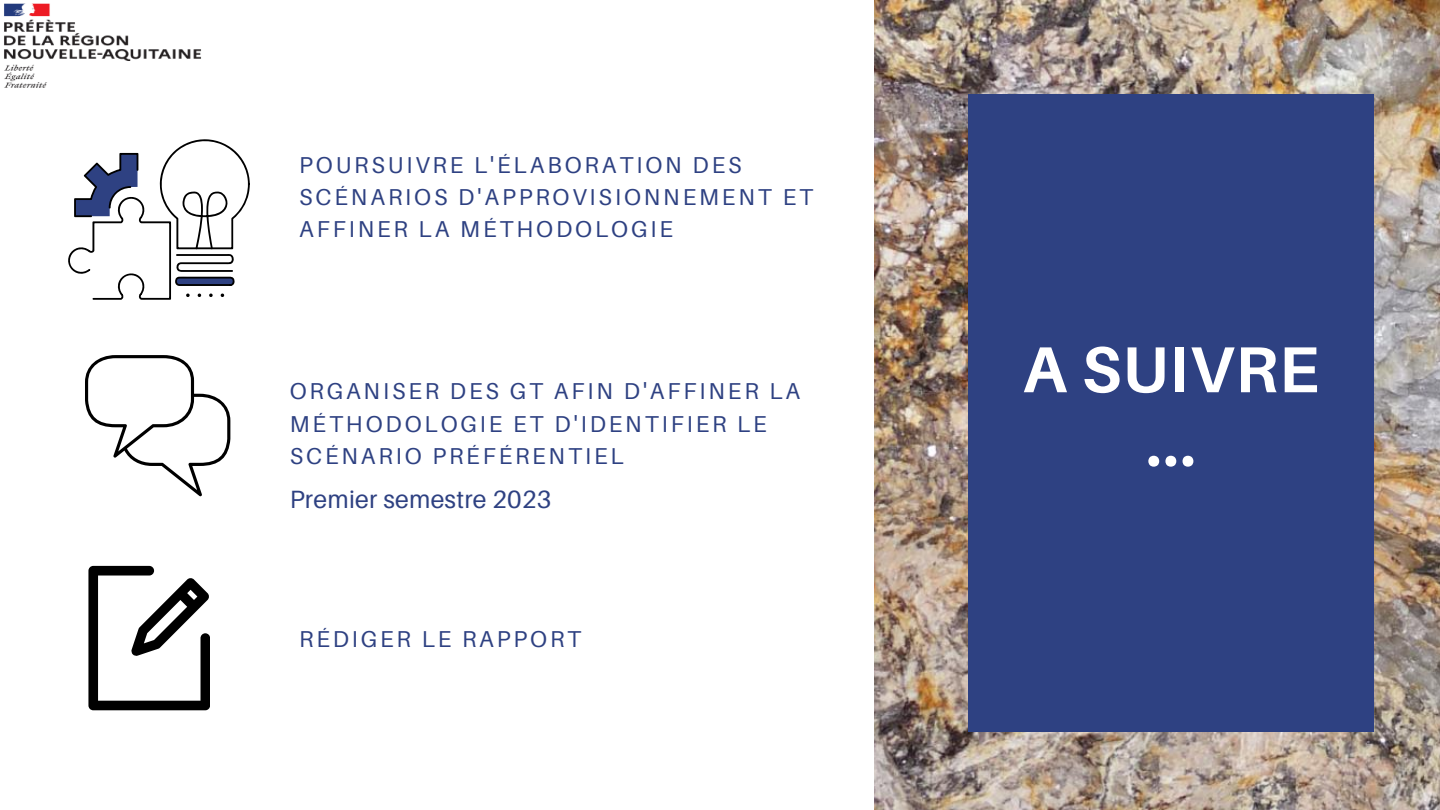
<style>
.page{position:relative;width:1440px;height:810px;background:#fff}
.page>*{position:absolute;margin:0;border:0;box-sizing:border-box;transform-origin:0 0}
.t1{font:700 65px/73.5px "Aileron";letter-spacing:.02em;color:#fff;text-align:center}
.t2{font:25px "Aileron";letter-spacing:.01em;color:#2e4182}
.t3{font:23px/32.2px "Aileron";letter-spacing:.125em;color:#2e4182}
</style>
<div class="page">
<img style="left:875px;top:0;width:565px;height:810px">
<div style="left:968px;top:95px;width:406px;height:637px;background:#2e4182"></div>
<img style="left:4px;top:3px;width:197px;height:85px">
<svg style="left:68px;top:139px;width:182px;height:161px"></svg>
<svg style="left:85px;top:355px;width:145px;height:141px"></svg>
<svg style="left:88px;top:566px;width:122px;height:144px"></svg>
<p class="t3" style="left:299px;top:148px;width:516px">POURSUIVRE L'ÉLABORATION DES<br>SCÉNARIOS D'APPROVISIONNEMENT ET<br>AFFINER LA MÉTHODOLOGIE</p>
<p class="t3" style="left:290px;top:375px;width:512px">ORGANISER DES GT AFIN D'AFFINER LA<br>MÉTHODOLOGIE ET D'IDENTIFIER LE<br>SCÉNARIO PRÉFÉRENTIEL</p>
<p class="t2" style="left:290px;top:484px;width:263px">Premier semestre 2023</p>
<p class="t3" style="left:299px;top:622px;width:284px">RÉDIGER LE RAPPORT</p>
<h1 class="t1" style="left:1023px;top:331px;width:298px">A SUIVRE ...</h1>
</div>
